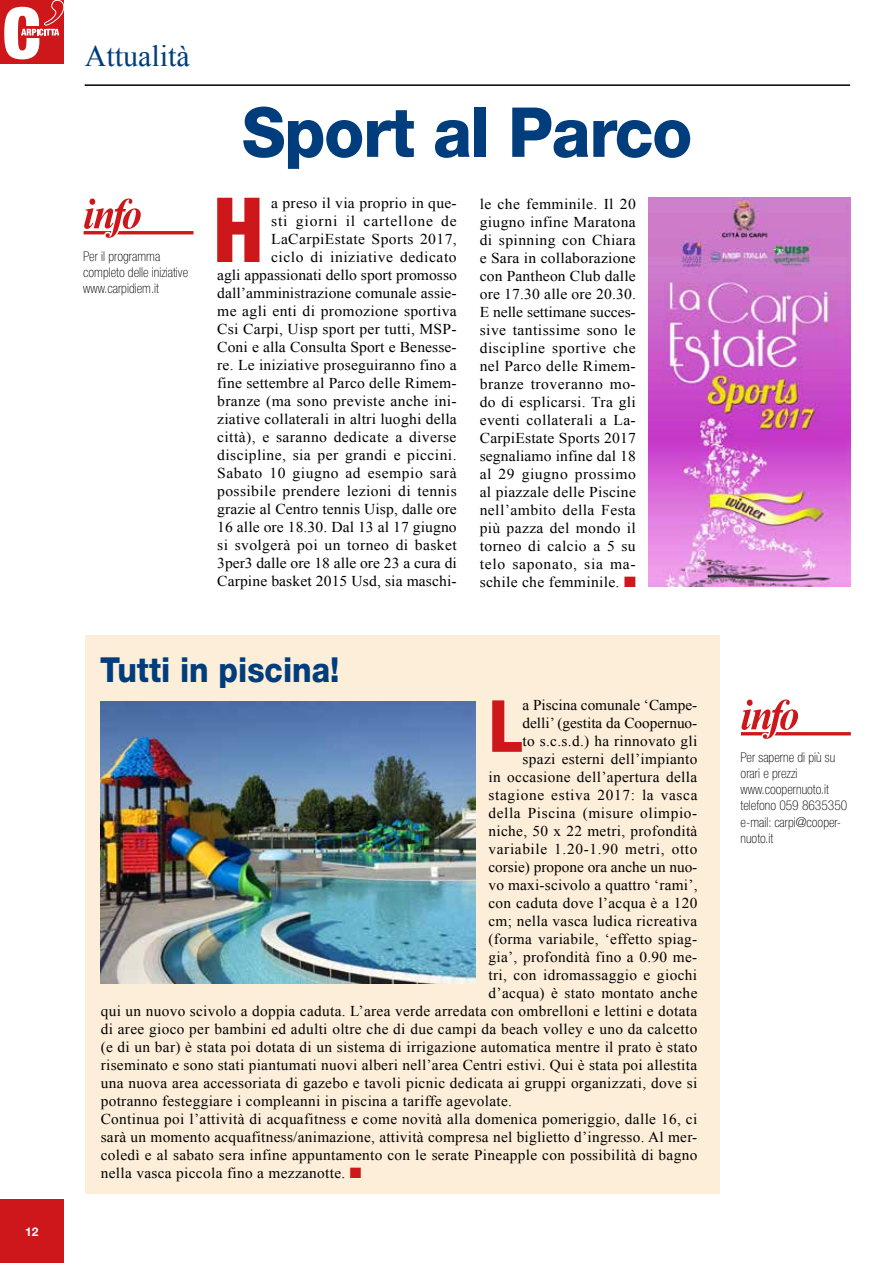
<style>
.page{position:relative;width:893px;height:1263px;background:#fff}
.page>*{position:absolute;margin:0;border:0;box-sizing:border-box;transform-origin:0 0}
.t1{font:800 condensed 90px "Helvetica Neue LT Std";color:#cd171a}
.t2{font:800 condensed 72px "Helvetica Neue LT Std";color:#cd171a}
.t3{font:800 69px "Helvetica Neue LT Std";letter-spacing:-.02em;color:#003d7c;scale:.95 1}
.t4{font:800 34.5px "Helvetica Neue LT Std";color:#003d7c;scale:.9 1}
.t5{font:30px "Times New Roman";color:#003d7c}
.t6{font:15px/18px "Times New Roman";letter-spacing:.02em;color:#000;text-align:right;scale:1.04 1}
.t7{font:15px "Times New Roman";letter-spacing:.02em;color:#000}
.t8{font:15px "Times New Roman";color:#000}
.t9{font:15px "Times New Roman";letter-spacing:.045em;color:#000}
.t10{font:15px "Times New Roman";letter-spacing:.04em;color:#000}
.t11{font:100 condensed 13.5px/16.2px "Helvetica Neue LT Std";color:#000}
.t12{font:700 12px "Helvetica Neue";color:#fff}
.s1{color:#cd171a}
</style>
<div class="page">
<div style="left:0;top:1199px;width:63px;height:64px;background:#cd171a"></div>
<hr style="left:85px;top:84px;width:765px;height:2px;background:#000">
<div style="left:0;top:0;width:64px;height:64px;background:#cd171a"></div>
<svg style="left:4px;top:0;width:60px;height:59px"></svg>
<svg style="left:84px;top:198px;width:109px;height:40px"></svg>
<svg style="left:741px;top:699px;width:110px;height:40px"></svg>
<div style="left:85px;top:636px;width:634px;height:558px;background:#fdeed9"></div>
<img style="left:649px;top:198px;width:201px;height:388px">
<img style="left:101px;top:702px;width:375px;height:281px">
<p class="t12" style="left:25px;top:1224px;width:15px">12</p>
<h3 class="t5" style="left:85px;top:36px;width:106px">Attualità</h3>
<p class="t11" style="left:83px;top:248px;width:106px">Per il programma completo delle iniziative www.carpidiem.it</p>
<h3 class="t3" style="left:242px;top:91px;width:476px">Sport al Parco</h3>
<p class="t6" style="left:217px;top:194px;width:232px">a preso il via proprio in que-<br>sti giorni il cartellone de LaCarpiEstate Sports 2017,<br>ciclo di iniziative dedicato<br>agli appassionati dello sport promosso dall’amministrazione comunale assie&shy;me agli enti di promozione sportiva Csi Carpi, Uisp sport per tutti, MSP-Coni e alla Consulta Sport e Benesse&shy;re. Le iniziative proseguiranno fino a fine settembre al Parco delle Rimem&shy;branze (ma sono previste anche ini&shy;ziative collaterali in altri luoghi della città), e saranno dedicate a diverse discipline, sia per grandi e piccini.<br>Sabato 10 giugno ad esempio sarà possibile prendere lezioni di tennis grazie al Centro tennis Uisp, dalle ore 16 alle ore 18.30. Dal 13 al 17 giugno si svolgerà poi un torneo di basket 3per3 dalle ore 18 alle ore 23 a cura di Carpine basket 2015 Usd, sia maschi-</p>
<h1 class="t1" style="left:213px;top:174px;width:53px">H</h1>
<p class="t6" style="left:480px;top:195px;width:152px;text-align:justify">le che femminile. Il 20 giugno infine Maratona di spinning con Chiara e Sara in collaborazione con Pantheon Club dalle ore 17.30 alle ore 20.30.<br>E nelle settimane succes&shy;sive tantissime sono le discipline sportive che nel Parco delle Rimem&shy;branze troveranno mo&shy;do di esplicarsi. Tra gli eventi collaterali a La-CarpiEstate Sports 2017 segnaliamo infine dal 18 al 29 giugno prossimo al piazzale delle Piscine nell’ambito della Festa più pazza del mondo il torneo di calcio a 5 su telo saponato, sia ma&shy;schile che femminile. <span class="s1">■</span></p>
<h3 class="t4" style="left:100px;top:649px;width:267px">Tutti in piscina!</h3>
<p class="t8" style="left:523px;top:695px;width:176px">a Piscina comunale ‘Campe-</p>
<p class="t8" style="left:523px;top:713px;width:176px">delli’ (gestita da Coopernuo-</p>
<p class="t7" style="left:523px;top:731px;width:176px">to s.c.s.d.) ha rinnovato gli</p>
<p class="t7" style="left:523px;top:749px;width:176px">spazi esterni dell’impianto</p>
<p class="t7" style="left:488px;top:767px;width:210px">in occasione dell’apertura della</p>
<p class="t9" style="left:488px;top:785px;width:210px">stagione estiva 2017: la vasca</p>
<p class="t10" style="left:488px;top:803px;width:210px">della Piscina (misure olimpio-</p>
<p class="t7" style="left:488px;top:821px;width:210px">niche, 50 x 22 metri, profondità</p>
<p class="t9" style="left:488px;top:839px;width:210px">variabile 1.20-1.90 metri, otto</p>
<p class="t8" style="left:488px;top:857px;width:210px">corsie) propone ora anche un nuo-</p>
<p class="t7" style="left:488px;top:875px;width:210px">vo maxi-scivolo a quattro ‘rami’,</p>
<p class="t7" style="left:488px;top:893px;width:210px">con caduta dove l’acqua è a 120</p>
<p class="t7" style="left:488px;top:911px;width:210px">cm; nella vasca ludica ricreativa</p>
<p class="t7" style="left:488px;top:929px;width:210px">(forma variabile, ‘effetto spiag-</p>
<p class="t7" style="left:488px;top:947px;width:210px">gia’, profondità fino a 0.90 me-</p>
<p class="t7" style="left:488px;top:965px;width:210px">tri, con idromassaggio e giochi</p>
<p class="t7" style="left:488px;top:983px;width:210px">d’acqua) è stato montato anche</p>
<p class="t7" style="left:101px;top:1001px;width:598px">qui un nuovo scivolo a doppia caduta. L’area verde arredata con ombrelloni e lettini e dotata</p>
<p class="t7" style="left:101px;top:1019px;width:598px">di aree gioco per bambini ed adulti oltre che di due campi da beach volley e uno da calcetto</p>
<p class="t7" style="left:101px;top:1037px;width:598px">(e di un bar) è stata poi dotata di un sistema di irrigazione automatica mentre il prato è stato</p>
<p class="t7" style="left:101px;top:1055px;width:598px">riseminato e sono stati piantumati nuovi alberi nell’area Centri estivi. Qui è stata poi allestita</p>
<p class="t7" style="left:101px;top:1073px;width:598px">una nuova area accessoriata di gazebo e tavoli picnic dedicata ai gruppi organizzati, dove si</p>
<p class="t7" style="left:101px;top:1091px;width:413px">potranno festeggiare i compleanni in piscina a tariffe agevolate.</p>
<p class="t7" style="left:101px;top:1109px;width:598px">Continua poi l’attività di acquafitness e come novità alla domenica pomeriggio, dalle 16, ci</p>
<p class="t7" style="left:101px;top:1127px;width:598px">sarà un momento acquafitness/animazione, attività compresa nel biglietto d’ingresso. Al mer-</p>
<p class="t7" style="left:101px;top:1145px;width:598px">coledì e al sabato sera infine appuntamento con le serate Pineapple con possibilità di bagno</p>
<p class="t7" style="left:101px;top:1163px;width:262px">nella vasca piccola fino a mezzanotte. <span class="s1">■</span></p>
<h2 class="t2" style="left:488px;top:682px;width:35px">L</h2>
<p class="t11" style="left:741px;top:749px;width:108px">Per saperne di più su orari e prezzi www.coopernuoto.it telefono 059 8635350 e-mail: carpi@cooper&shy;nuoto.it</p>
</div>
